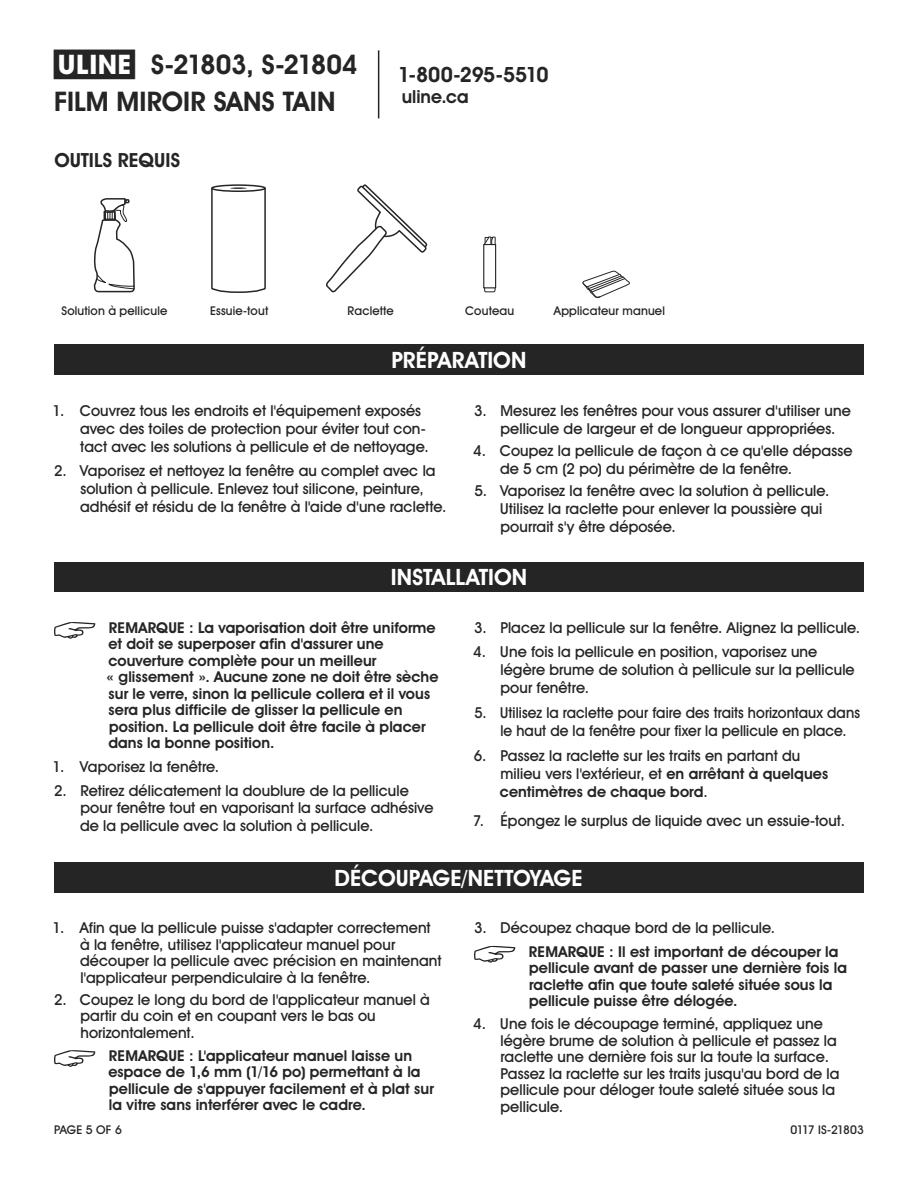
<style>
.page{position:relative;width:918px;height:1188px;background:#fff}
.page>*{position:absolute;margin:0;border:0;box-sizing:border-box;transform-origin:0 0}
.t1{font:700 27px/36.9px "Uline Two Knine";letter-spacing:-.005em;color:#252525}
.t2{font:700 27px "Uline Two Knine";letter-spacing:-.045em;color:#252525}
.t3{font:700 22.5px "Uline Two Knine";color:#fff}
.t4{font:700 21px "Uline Two Knine";letter-spacing:-.02em;color:#252525}
.t5{font:700 19.5px "Uline Two Knine";letter-spacing:.005em;color:#252525}
.t6{font:700 18px "Uline Two Knine";color:#252525}
.t7{font:15px/18px "Uline Two Knine";letter-spacing:.005em;color:#252525}
.t8{font:700 15px/16.5px "Uline Two Knine";letter-spacing:.005em;color:#252525}
.t9{font:15px/18px "Uline Two Knine";letter-spacing:.005em;color:#252525;scale:.96 1}
.t10{font:12px "Uline Two Knine";letter-spacing:.015em;color:#252525}
.t11{font:12px "Uline Two Knine";letter-spacing:-.05em;color:#252525}
.s1{font-weight:700}
</style>
<div class="page">
<hr style="left:378px;top:50px;width:1px;height:68px;background:#252525">
<svg style="left:93px;top:198px;width:42px;height:95px"></svg>
<div style="left:211px;top:184px;width:55px;height:8px;border:2px solid #252525;border-radius:50%"></div>
<svg style="left:211px;top:187px;width:55px;height:106px"></svg>
<svg style="left:326px;top:185px;width:101px;height:108px"></svg>
<svg style="left:483px;top:236px;width:14px;height:57px"></svg>
<svg style="left:583px;top:271px;width:47px;height:27px"></svg>
<div style="left:54px;top:345px;width:810px;height:30px;background:#252525"></div>
<div style="left:54px;top:562px;width:810px;height:30px;background:#252525"></div>
<svg style="left:54px;top:622px;width:41px;height:17px"></svg>
<div style="left:54px;top:862px;width:810px;height:30px;background:#252525"></div>
<svg style="left:54px;top:1050px;width:41px;height:17px"></svg>
<svg style="left:474px;top:946px;width:41px;height:17px"></svg>
<h1 class="t1" style="left:54px;top:46px;width:283px">π<br>FILM MIROIR SANS TAIN</h1>
<h1 class="t2" style="left:151px;top:48px;width:208px">S-21803, S-21804</h1>
<h3 class="t5" style="left:54px;top:149px;width:127px">OUTILS REQUIS</h3>
<h3 class="t4" style="left:398px;top:62px;width:152px">1-800-295-5510</h3>
<p class="t6" style="left:402px;top:86px;width:68px">uline.ca</p>
<p class="t10" style="left:61px;top:303px;width:107px">Solution à pellicule</p>
<p class="t10" style="left:210px;top:303px;width:60px">Essuie-tout</p>
<p class="t10" style="left:348px;top:303px;width:48px">Raclette</p>
<p class="t10" style="left:465px;top:303px;width:50px">Couteau</p>
<p class="t10" style="left:554px;top:303px;width:113px">Applicateur manuel</p>
<h2 class="t3" style="left:392px;top:347px;width:136px">PRÉPARATION</h2>
<p class="t7" style="left:80px;top:401px;width:350px;text-indent:-27px">1. Couvrez tous les endroits et l'équipement exposés avec des toiles de protection pour éviter tout con&shy;tact avec les solutions à pellicule et de nettoyage.</p>
<p class="t7" style="left:80px;top:462px;width:368px;text-indent:-26px">2. Vaporisez et nettoyez la fenêtre au complet avec la solution à pellicule. Enlevez tout silicone, peinture, adhésif et résidu de la fenêtre à l'aide d'une raclette.</p>
<p class="t7" style="left:501px;top:401px;width:352px;text-indent:-26px">3. Mesurez les fenêtres pour vous assurer d'utiliser une pellicule de largeur et de longueur appropriées.</p>
<p class="t7" style="left:500px;top:441px;width:354px;text-indent:-27px">4. Coupez la pellicule de façon à ce qu'elle dépasse de 5 cm (2 po) du périmètre de la fenêtre.</p>
<p class="t7" style="left:500px;top:482px;width:331px;text-indent:-26px">5. Vaporisez la fenêtre avec la solution à pellicule.<br>Utilisez la raclette pour enlever la poussière qui pourrait s'y être déposée.</p>
<h2 class="t3" style="left:391px;top:564px;width:138px">INSTALLATION</h2>
<p class="t8" style="left:106px;top:619px;width:334px">REMARQUE : La vaporisation doit être uniforme et doit se superposer afin d'assurer une couverture complète pour un meilleur<br>« glissement ». Aucune zone ne doit être sèche sur le verre, sinon la pellicule collera et il vous sera plus difficile de glisser la pellicule en position. La pellicule doit être facile à placer dans la bonne position.</p>
<p class="t7" style="left:53px;top:758px;width:168px">1. Vaporisez la fenêtre.</p>
<p class="t7" style="left:80px;top:782px;width:355px;text-indent:-26px">2. Retirez délicatement la doublure de la pellicule pour fenêtre tout en vaporisant la surface adhésive de la pellicule avec la solution à pellicule.</p>
<p class="t7" style="left:474px;top:618px;width:388px">3. Placez la pellicule sur la fenêtre. Alignez la pellicule.</p>
<p class="t7" style="left:500px;top:643px;width:356px;text-indent:-27px">4. Une fois la pellicule en position, vaporisez une légère brume de solution à pellicule sur la pellicule pour fenêtre.</p>
<p class="t9" style="left:500px;top:704px;width:376px;text-indent:-26px">5. Utilisez la raclette pour faire des traits horizontaux dans le haut de la fenêtre pour fixer la pellicule en place.</p>
<p class="t7" style="left:500px;top:746px;width:330px;text-indent:-26px">6. Passez la raclette sur les traits en partant du milieu vers l'extérieur, et <span class="s1">en arrêtant à quelques centimètres de chaque bord</span>.</p>
<p class="t7" style="left:473px;top:811px;width:374px">7. Épongez le surplus de liquide avec un essuie-tout.</p>
<h2 class="t3" style="left:335px;top:864px;width:249px">DÉCOUPAGE/NETTOYAGE</h2>
<p class="t7" style="left:80px;top:920px;width:363px;line-height:16.5px;text-indent:-27px">1. Afin que la pellicule puisse s'adapter correctement à la fenêtre, utilisez l'applicateur manuel pour découper la pellicule avec précision en maintenant l'applicateur perpendiculaire à la fenêtre.</p>
<p class="t7" style="left:80px;top:991px;width:351px;line-height:16.5px;text-indent:-26px">2. Coupez le long du bord de l'applicateur manuel à partir du coin et en coupant vers le bas ou horizontalement.</p>
<p class="t8" style="left:108px;top:1047px;width:327px">REMARQUE : L'applicateur manuel laisse un espace de 1,6 mm (1/16 po) permettant à la pellicule de s'appuyer facilement et à plat sur la vitre sans interférer avec le cadre.</p>
<p class="t7" style="left:474px;top:919px;width:303px">3. Découpez chaque bord de la pellicule.</p>
<p class="t8" style="left:529px;top:943px;width:320px">REMARQUE : Il est important de découper la pellicule avant de passer une dernière fois la raclette afin que toute saleté située sous la pellicule puisse être délogée.</p>
<p class="t7" style="left:500px;top:1016px;width:341px;line-height:16.5px;text-indent:-27px">4. Une fois le découpage terminé, appliquez une légère brume de solution à pellicule et passez la raclette une dernière fois sur la toute la surface.<br>Passez la raclette sur les traits jusqu'au bord de la pellicule pour déloger toute saleté située sous la pellicule.</p>
<p class="t10" style="left:54px;top:1122px;width:69px">PAGE 5 OF 6</p>
<p class="t11" style="left:791px;top:1122px;width:75px">0117 IS-21803</p>
</div>
